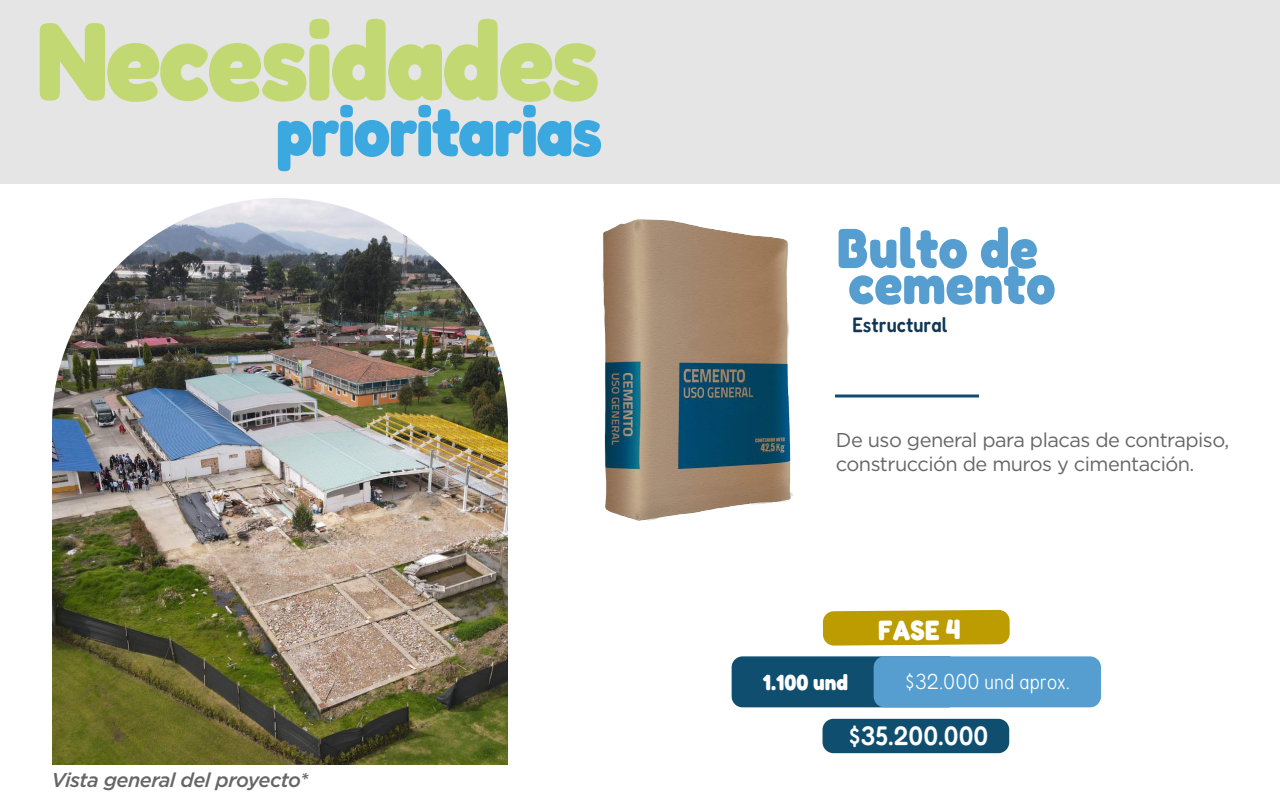
<style>
.page{position:relative;width:1280px;height:800px;background:#fff}
.page>*{position:absolute;margin:0;border:0;box-sizing:border-box;transform-origin:0 0}
.t1{font:700 semi-condensed 111px "Fredoka";letter-spacing:-.025em;color:#c2d873}
.t2{font:700 semi-condensed 70px "Fredoka";letter-spacing:-.025em;color:#3ba8df}
.t3{font:700 semi-condensed 56px "Fredoka";color:#569ed0}
.t4{font:700 semi-condensed 28px "Fredoka";color:#fff}
.t5{font:500 semi-condensed 27px "Fredoka";color:#fff}
.t6{font:300 semi-condensed 22px "Fredoka";color:#fff}
.t7{font:700 semi-condensed 22px "Fredoka";color:#fff}
.t8{font:500 semi-condensed 21px "Fredoka";color:#103754}
.t9{font:20px/24px "Gotham";letter-spacing:-.025em;color:#666}
.t10{font:italic 500 20px "Gotham";letter-spacing:-.025em;color:#666}
</style>
<div class="page">
<div style="left:0;top:0;width:1280px;height:184px;background:#e5e5e5"></div>
<svg style="left:860px;top:394px;width:119px;height:4px"></svg>
<svg style="left:823px;top:610px;width:187px;height:36px;background:#c0a20f"></svg>
<div style="left:823px;top:719px;width:186px;height:34px;background:#0f4e6f;border-radius:11px"></div>
<div style="left:732px;top:656px;width:227px;height:51px;background:#0f4e6f;border-radius:11px"></div>
<div style="left:874px;top:656px;width:227px;height:51px;background:#569ed0;border-radius:11px"></div>
<img style="left:52px;top:198px;width:456px;height:567px">
<img style="left:602px;top:219px;width:258px;height:302px">
<h1 class="t1" style="left:36px;top:-10px;width:565px">Necesidades</h1>
<h2 class="t2" style="left:276px;top:86px;width:328px">prioritarias</h2>
<p class="t10" style="left:52px;top:767px;width:258px">Vista general del proyecto*</p>
<h3 class="t3" style="left:836px;top:212px;width:203px">Bulto de</h3>
<h3 class="t3" style="left:848px;top:248px;width:209px">cemento</h3>
<p class="t8" style="left:852px;top:312px;width:97px">Estructural</p>
<p class="t9" style="left:836px;top:427px;width:395px">De uso general para placas de contrapiso, construcción de muros y cimentación.</p>
<h3 class="t4" style="left:878px;top:612px;width:85px">FASE 4</h3>
<p class="t7" style="left:763px;top:669px;width:87px">1.100 und</p>
<p class="t6" style="left:906px;top:669px;width:166px">$32.000 und aprox.</p>
<h3 class="t5" style="left:849px;top:718px;width:140px">$35.200.000</h3>
</div>
